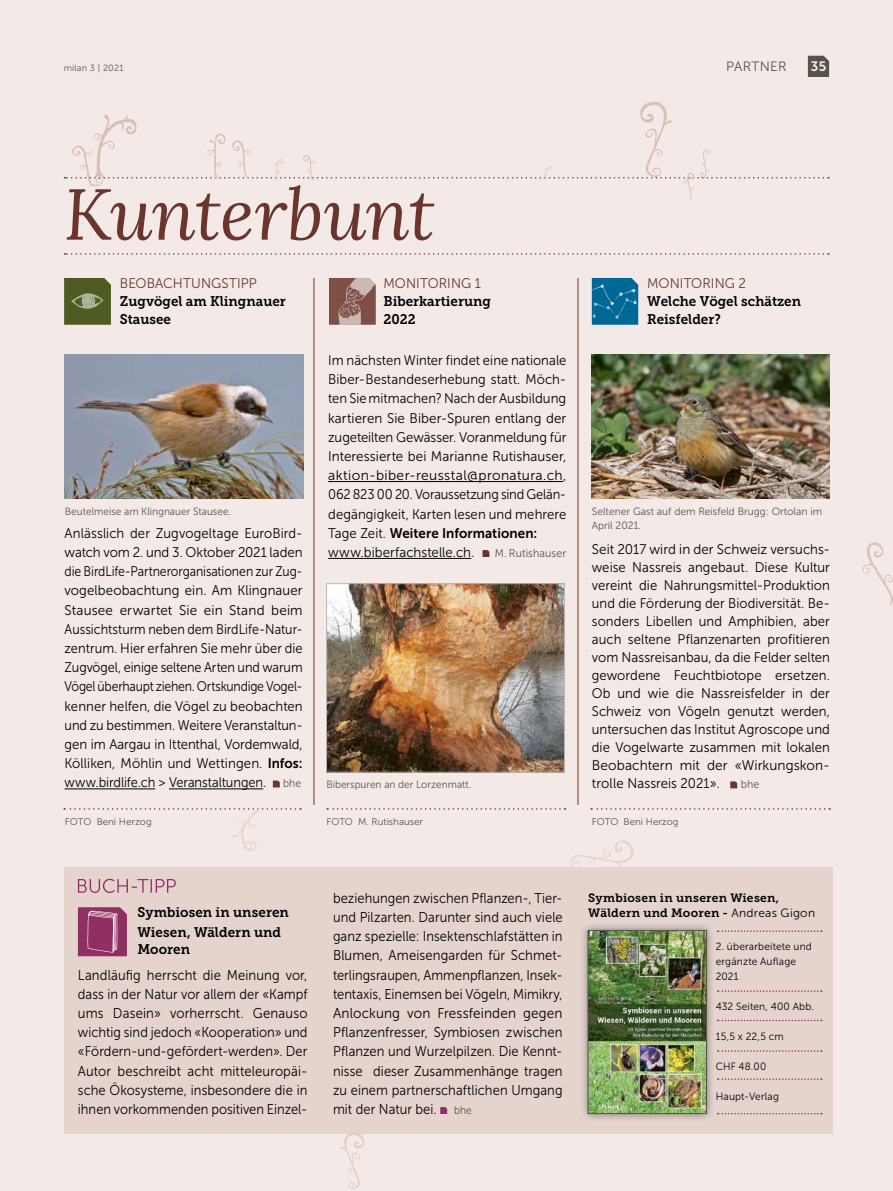
<style>
.page{position:relative;width:893px;height:1191px;background:#f3eae7}
.page>*{position:absolute;margin:0;border:0;box-sizing:border-box;transform-origin:0 0}
.t1{font:italic 72px "Lora";letter-spacing:-.015em;color:#6a352d}
.t2{font:14.25px/19.2px "Museo Sans 300";letter-spacing:.005em;color:#000;text-align:justify;scale:.91 1}
.t3{font:14.25px/19.2px "Museo Sans 300";letter-spacing:.005em;color:#000;text-align:justify;scale:.92 1}
.t4{font:13.95px/19.2px "Museo Sans 300";letter-spacing:.005em;color:#000;text-align:justify;scale:.94 1}
.t5{font:13.95px/18px "Museo Sans 300";letter-spacing:.005em;color:#000;text-align:justify;scale:.96 1}
.t6{font:13.95px/18px "Museo Slab 700";color:#000;scale:.96 1}
.t7{font:13.95px "Museo Sans 300";letter-spacing:.005em;color:#000;scale:.95 1}
.t8{font:13.95px "Museo Sans 300";letter-spacing:.01em;color:#6a352d;scale:.96 1}
.t9{font:13.95px "Museo Sans 700";letter-spacing:.005em;color:#000;scale:.96 1}
.t10{font:13.5px "Museo Sans 300";letter-spacing:.02em;color:#57544b}
.t11{font:13.5px "Museo Sans 700";color:#f8eff3}
.t12{font:12px/15px "Museo Slab 700";letter-spacing:.02em;color:#000}
.t13{font:11.25px "Museo Sans 300";letter-spacing:.01em;color:#57544b;scale:.95 1}
.t14{font:11.25px "Museo Sans 300";letter-spacing:.01em;color:#57544b;scale:.94 1}
.t15{font:10.5px/15px "Museo Sans 300";letter-spacing:.02em;color:#000}
.t16{font:10.5px "Museo Sans 300";color:#57544b;scale:.96 1}
.t17{font:10.5px/14.2px "Museo Sans 300";color:#57544b}
.t18{font:10.5px "Museo Sans 300";letter-spacing:.02em;color:#000;scale:.95 1}
.t19{font:9.75px "Museo Sans 300";color:#57544b}
.t20{font:9px "Museo Sans 300";letter-spacing:.02em;color:#57544b}
.s1{font-family:"Museo Sans 300"}
.s2{font-family:"Museo Sans 700"}
.s3{font-size:11.25px;color:#57544b}
</style>
<div class="page">
<div style="left:65px;top:867px;width:768px;height:266px;background:#e5d4ce"></div>
<svg style="left:340px;top:1133px;width:25px;height:56px"></svg>
<div style="left:580px;top:922px;width:135px;height:199px;background:#000;opacity:.44"></div>
<img style="left:590px;top:932px;width:115px;height:179px">
<div style="left:588px;top:930px;width:119px;height:183px;border:1px solid #57544b"></div>
<svg style="left:65px;top:253px;width:764px;height:2px"></svg>
<svg style="left:78px;top:907px;width:49px;height:49px;background:#9a4471"></svg>
<svg style="left:65px;top:101px;width:764px;height:98px"></svg>
<svg style="left:440px;top:1107px;width:7px;height:7px"></svg>
<svg style="left:718px;top:990px;width:104px;height:2px"></svg>
<svg style="left:718px;top:1019px;width:104px;height:2px"></svg>
<svg style="left:718px;top:1078px;width:104px;height:1px"></svg>
<svg style="left:718px;top:1050px;width:104px;height:1px"></svg>
<svg style="left:718px;top:1113px;width:104px;height:1px"></svg>
<svg style="left:718px;top:930px;width:104px;height:2px"></svg>
<hr style="left:314px;top:278px;width:1px;height:527px;background:#6a352d">
<hr style="left:578px;top:278px;width:1px;height:527px;background:#6a352d">
<svg style="left:591px;top:808px;width:239px;height:1px"></svg>
<svg style="left:327px;top:808px;width:238px;height:1px"></svg>
<hr style="left:65px;top:788px;width:90px;height:1px;background:#000">
<hr style="left:169px;top:788px;width:94px;height:1px;background:#000">
<svg style="left:273px;top:780px;width:7px;height:7px"></svg>
<hr style="left:328px;top:481px;width:235px;height:1px;background:#000">
<hr style="left:328px;top:558px;width:143px;height:1px;background:#000">
<svg style="left:482px;top:550px;width:7px;height:7px"></svg>
<svg style="left:730px;top:781px;width:7px;height:7px"></svg>
<img style="left:328px;top:585px;width:235px;height:185px">
<div style="left:326px;top:583px;width:239px;height:189px;border:1px solid #b7b7b4"></div>
<img style="left:592px;top:354px;width:238px;height:144px">
<svg style="left:862px;top:542px;width:31px;height:64px"></svg>
<img style="left:65px;top:354px;width:238px;height:145px">
<svg style="left:592px;top:278px;width:46px;height:47px;background:#0d6f9c"></svg>
<svg style="left:571px;top:841px;width:63px;height:26px"></svg>
<svg style="left:78px;top:878px;width:98px;height:15px"></svg>
<svg style="left:329px;top:278px;width:47px;height:47px;background:#966e67"></svg>
<svg style="left:808px;top:56px;width:21px;height:21px"></svg>
<svg style="left:64px;top:808px;width:237px;height:43px"></svg>
<svg style="left:64px;top:278px;width:47px;height:47px;background:#5b6834"></svg>
<p class="t20" style="left:64px;top:63px;width:61px">milan 3 | 2021</p>
<p class="t11" style="left:811px;top:59px;width:17px">35</p>
<p class="t10" style="left:726px;top:59px;width:62px">PARTNER</p>
<h1 class="t1" style="left:64px;top:165px;width:372px">Kunterbunt</h1>
<p class="t8" style="left:120px;top:276px;width:144px">BEOBACHTUNGSTIPP</p>
<p class="t6" style="left:120px;top:292px;width:174px">Zugvögel am Klingnauer<br>Stausee</p>
<p class="t8" style="left:383px;top:276px;width:103px">MONITORING 1</p>
<p class="t6" style="left:383px;top:292px;width:113px">Biberkartierung<br>2022</p>
<p class="t4" style="left:328px;top:351px;width:255px">Im nächsten Winter findet eine nationale Biber-Bestandeserhebung statt. Möch&shy;ten Sie mitmachen? Nach der Ausbildung kartieren Sie Biber-Spuren entlang der zugeteilten Gewässer. Voranmeldung für Interessierte bei Marianne Rutishauser, aktion-biber-reusstal@pronatura.ch, 062 823 00 20. Voraussetzung sind Gelän&shy;degängigkeit, Karten lesen und mehrere</p>
<p class="t9" style="left:328px;top:525px;width:219px"><span class="s1">Tage Zeit.</span> Weitere Informationen:</p>
<p class="t7" style="left:328px;top:544px;width:155px">www.biberfachstelle.ch.</p>
<p class="t13" style="left:495px;top:547px;width:77px">M. Rutishauser</p>
<p class="t8" style="left:647px;top:276px;width:105px">MONITORING 2</p>
<p class="t6" style="left:647px;top:292px;width:162px">Welche Vögel schätzen<br>Reisfelder?</p>
<p class="t16" style="left:65px;top:505px;width:175px">Beutelmeise am Klingnauer Stausee.</p>
<p class="t17" style="left:592px;top:504px;width:232px">Seltener Gast auf dem Reisfeld Brugg: Ortolan im<br>April 2021.</p>
<p class="t4" style="left:65px;top:523px;width:255px">Anlässlich der Zugvogeltage EuroBird&shy;watch vom 2. und 3. Oktober 2021 laden die BirdLife-Partnerorganisationen zur Zug&shy;vogelbeobachtung ein. Am Klingnauer Stausee erwartet Sie ein Stand beim Aussichtsturm neben dem BirdLife-Natur&shy;zentrum. Hier erfahren Sie mehr über die Zugvögel, einige seltene Arten und warum Vögel überhaupt ziehen. Ortskundige Vogel&shy;kenner helfen, die Vögel zu beobachten und zu bestimmen. Weitere Veranstaltun&shy;gen im Aargau in Ittenthal, Vordemwald, Kölliken, Möhlin und Wettingen. <span class="s2">Infos: </span>www.birdlife.ch &gt; Veranstaltungen. <span class="s3">bhe</span></p>
<p class="t5" style="left:592px;top:540px;width:250px">Seit 2017 wird in der Schweiz versuchs&shy;weise Nassreis angebaut. Diese Kultur vereint die Nahrungsmittel-Produktion und die Förderung der Biodiversität. Be&shy;sonders Libellen und Amphibien, aber auch seltene Pflanzenarten profitieren vom Nassreisanbau, da die Felder selten gewordene Feuchtbiotope ersetzen.<br>Ob und wie die Nassreisfelder in der Schweiz von Vögeln genutzt werden, untersuchen das Institut Agroscope und die Vogelwarte zusammen mit lokalen Beobachtern mit der «Wirkungskon-</p>
<p class="t16" style="left:326px;top:778px;width:153px">Biberspuren an der Lorzenmatt.</p>
<p class="t7" style="left:592px;top:776px;width:136px">trolle Nassreis 2021».</p>
<p class="t14" style="left:741px;top:778px;width:21px">bhe</p>
<p class="t19" style="left:65px;top:816px;width:88px">FOTO Beni Herzog</p>
<p class="t19" style="left:326px;top:816px;width:98px">FOTO M. Rutishauser</p>
<p class="t19" style="left:592px;top:816px;width:88px">FOTO Beni Herzog</p>
<p class="t6" style="left:137px;top:903px;width:159px;line-height:19.2px">Symbiosen in unseren<br>Wiesen, Wäldern und</p>
<p class="t6" style="left:137px;top:940px;width:56px">Mooren</p>
<p class="t3" style="left:78px;top:965px;width:251px">Landläufig herrscht die Meinung vor, dass in der Natur vor allem der «Kampf ums Dasein» vorherrscht. Genauso wichtig sind jedoch «Kooperation» und «Fördern-und-gefördert-werden». Der Autor beschreibt acht mitteleuropäi&shy;sche Ökosysteme, insbesondere die in ihnen vorkommenden positiven Einzel-</p>
<p class="t2" style="left:333px;top:888px;width:254px">beziehungen zwischen Pflanzen-, Tier&shy;und Pilzarten. Darunter sind auch viele ganz spezielle: Insektenschlafstätten in Blumen, Ameisengarden für Schmet&shy;terlingsraupen, Ammenpflanzen, Insek&shy;tentaxis, Einemsen bei Vögeln, Mimikry, Anlockung von Fressfeinden gegen Pflanzenfresser, Symbiosen zwischen Pflanzen und Wurzelpilzen. Die Kennt&shy;nisse dieser Zusammenhänge tragen zu einem partnerschaftlichen Umgang mit der Natur bei. <span class="s3">bhe</span></p>
<p class="t12" style="left:588px;top:890px;width:228px">Symbiosen in unseren Wiesen,<br>Wäldern und Mooren - <span class="s1">Andreas Gigon</span></p>
<p class="t15" style="left:716px;top:938px;width:98px">2. überarbeitete und ergänzte Auflage<br>2021</p>
<p class="t15" style="left:716px;top:998px;width:100px">432 Seiten, 400 Abb.</p>
<p class="t15" style="left:716px;top:1028px;width:70px">15,5 x 22,5 cm</p>
<p class="t18" style="left:716px;top:1060px;width:55px">CHF 48.00</p>
<p class="t15" style="left:716px;top:1088px;width:65px">Haupt-Verlag</p>
</div>
